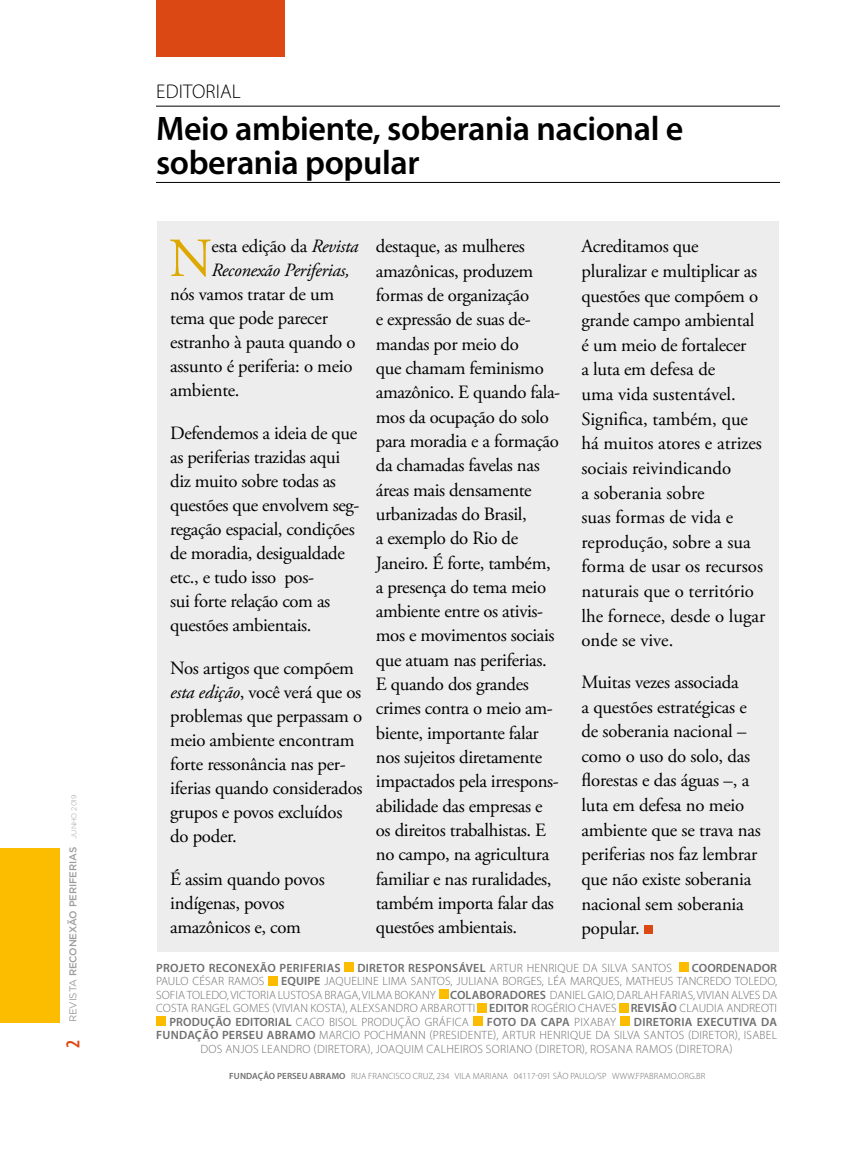
<style>
.page{position:relative;width:851px;height:1149px;background:#fff}
.page>*{position:absolute;margin:0;border:0;box-sizing:border-box;transform-origin:0 0}
.t1{font:54.9px "Adobe Garamond Pro";color:#dda900}
.t2{font:600 34.05px/34px "Myriad Pro";letter-spacing:-.01em;color:#000}
.t3{font:300 19.95px "Myriad Pro";letter-spacing:.01em;color:#000}
.t4{font:18.75px/24.3px "Adobe Garamond Pro";letter-spacing:-.02em;color:#000}
.t5{font:18.75px/24.6px "Adobe Garamond Pro";color:#000}
.t6{font:italic 18.75px/24px "Adobe Garamond Pro";letter-spacing:-.015em;color:#000}
.t7{font:300 12px "Myriad Pro";letter-spacing:.01em;color:#706f6f}
.t8{font:600 12px "Myriad Pro";letter-spacing:.02em;color:#706f6f}
.t9{font:500 9.9px "Gotham";letter-spacing:-.01em;color:#9d9d9c}
.t10{font:300 9px "Myriad Pro";letter-spacing:.01em;color:#706f6f}
.s1{font-family:"Myriad Pro";font-weight:600;font-stretch:condensed;font-size:19.95px;color:#dc4814}
.s2{font-weight:400}
.s3{font-weight:300;font-size:7.05px}
.s4{font-style:normal}
.s5{font-style:italic}
.s6{font-weight:600}
.s7{font-weight:300}
</style>
<div class="page">
<div style="left:156px;top:0;width:128px;height:56px;background:#dc4814"></div>
<div style="left:0;top:848px;width:59px;height:174px;background:#fcbc00"></div>
<div style="left:157px;top:221px;width:621px;height:730px;background:#ededed"></div>
<div style="left:344px;top:962px;width:9px;height:9px;background:#fcbc00"></div>
<div style="left:679px;top:962px;width:9px;height:9px;background:#fcbc00"></div>
<div style="left:268px;top:975px;width:9px;height:10px;background:#fcbc00"></div>
<div style="left:439px;top:989px;width:9px;height:9px;background:#fcbc00"></div>
<div style="left:477px;top:1002px;width:10px;height:10px;background:#fcbc00"></div>
<div style="left:619px;top:1002px;width:9px;height:10px;background:#fcbc00"></div>
<div style="left:156px;top:1016px;width:9px;height:9px;background:#fcbc00"></div>
<div style="left:473px;top:1016px;width:9px;height:9px;background:#fcbc00"></div>
<div style="left:620px;top:1016px;width:9px;height:9px;background:#fcbc00"></div>
<hr style="left:156px;top:106px;width:624px;height:1px;background:#000">
<hr style="left:156px;top:182px;width:624px;height:1px;background:#000">
<div style="left:644px;top:925px;width:8px;height:8px;background:#dc4814"></div>
<p class="t9" style="left:67px;top:1047px;width:254px;rotate:-90deg"><span class="s1">2</span> <span class="s2">REVISTA</span> RECONEXÃO PERIFERIAS <span class="s3">JUNHO 2019</span></p>
<p class="t3" style="left:156px;top:79px;width:86px">EDITORIAL</p>
<h2 class="t2" style="left:156px;top:111px;width:529px">Meio ambiente, soberania nacional e soberania popular</h2>
<h1 class="t1" style="left:169px;top:225px;width:45px">N</h1>
<p class="t6" style="left:211px;top:234px;width:148px"><span class="s4">esta edição da</span> Revista<br>Reconexão Periferias,</p>
<p class="t4" style="left:170px;top:282px;width:187px">nós vamos tratar de um tema que pode parecer estranho à pauta quando o assunto é periferia: o meio ambiente.</p>
<p class="t4" style="left:170px;top:421px;width:191px">Defendemos a ideia de que as periferias trazidas aqui diz muito sobre todas as questões que envolvem seg&shy;regação espacial, condições de moradia, desigualdade etc., e tudo isso pos-<br>sui forte relação com as questões ambientais.</p>
<p class="t4" style="left:170px;top:656px;width:194px">Nos artigos que compõem <span class="s5">esta edição</span>, você verá que os problemas que perpassam o meio ambiente encontram forte ressonância nas per&shy;iferias quando considerados grupos e povos excluídos do poder.</p>
<p class="t4" style="left:170px;top:867px;width:156px">É assim quando povos indígenas, povos amazônicos e, com</p>
<p class="t4" style="left:376px;top:235px;width:186px">destaque, as mulheres amazônicas, produzem formas de organização<br>e expressão de suas de&shy;mandas por meio do<br>que chamam feminismo amazônico. E quando fala&shy;mos da ocupação do solo para moradia e a formação da chamadas favelas nas áreas mais densamente urbanizadas do Brasil,<br>a exemplo do Rio de<br>Janeiro. É forte, também, a presença do tema meio ambiente entre os ativis&shy;mos e movimentos sociais que atuam nas periferias.<br>E quando dos grandes crimes contra o meio am&shy;biente, importante falar nos sujeitos diretamente impactados pela irrespons&shy;abilidade das empresas e os direitos trabalhistas. E no campo, na agricultura familiar e nas ruralidades, também importa falar das questões ambientais.</p>
<p class="t5" style="left:581px;top:235px;width:185px">Acreditamos que pluralizar e multiplicar as questões que compõem o grande campo ambiental é um meio de fortalecer<br>a luta em defesa de<br>uma vida sustentável.<br>Significa, também, que há muitos atores e atrizes sociais reivindicando<br>a soberania sobre<br>suas formas de vida e reprodução, sobre a sua forma de usar os recursos naturais que o território lhe fornece, desde o lugar onde se vive.</p>
<p class="t4" style="left:581px;top:670px;width:181px">Muitas vezes associada<br>a questões estratégicas e de soberania nacional – como o uso do solo, das florestas e das águas –, a luta em defesa no meio ambiente que se trava nas periferias nos faz lembrar que não existe soberania nacional sem soberania popular.</p>
<p class="t8" style="left:156px;top:959px;width:186px">PROJETO RECONEXÃO PERIFERIAS</p>
<p class="t7" style="left:357px;top:960px;width:316px"><span class="s6">DIRETOR RESPONSÁVEL</span> ARTUR HENRIQUE DA SILVA SANTOS</p>
<p class="t8" style="left:691px;top:959px;width:87px">COORDENADOR</p>
<p class="t7" style="left:156px;top:973px;width:110px">PAULO CÉSAR RAMOS</p>
<p class="t7" style="left:281px;top:973px;width:497px"><span class="s6">EQUIPE</span> JAQUELINE LIMA SANTOS, JULIANA BORGES, LÉA MARQUES, MATHEUS TANCREDO TOLEDO,</p>
<p class="t7" style="left:156px;top:987px;width:622px">SOFIA TOLEDO, VICTORIA LUSTOSA BRAGA, VILMA BOKANY <span class="s6">COLABORADORES</span> DANIEL GAIO, DARLAH FARIAS, VIVIAN ALVES DA</p>
<p class="t7" style="left:156px;top:1000px;width:622px">COSTA RANGEL GOMES (VIVIAN KOSTA), ALEXSANDRO ARBAROTTI <span class="s6">EDITOR</span> ROGÉRIO CHAVES <span class="s6">REVISÃO</span> CLAUDIA ANDREOTI</p>
<p class="t7" style="left:169px;top:1014px;width:301px"><span class="s6">PRODUÇÃO EDITORIAL</span> CACO BISOL PRODUÇÃO GRÁFICA</p>
<p class="t8" style="left:486px;top:1013px;width:131px">FOTO DA CAPA <span class="s7">PIXABAY</span></p>
<p class="t8" style="left:633px;top:1013px;width:145px">DIRETORIA EXECUTIVA DA</p>
<p class="t7" style="left:156px;top:1027px;width:622px"><span class="s6">FUNDAÇÃO PERSEU ABRAMO</span> MARCIO POCHMANN (PRESIDENTE), ARTUR HENRIQUE DA SILVA SANTOS (DIRETOR), ISABEL</p>
<p class="t7" style="left:200px;top:1041px;width:533px">DOS ANJOS LEANDRO (DIRETORA), JOAQUIM CALHEIROS SORIANO (DIRETOR), ROSANA RAMOS (DIRETORA)</p>
<p class="t10" style="left:229px;top:1070px;width:477px"><span class="s6">FUNDAÇÃO PERSEU ABRAMO</span> RUA FRANCISCO CRUZ, 234 VILA MARIANA 04117-091 SÃO PAULO/SP WWW.FPABRAMO.ORG.BR</p>
</div>
